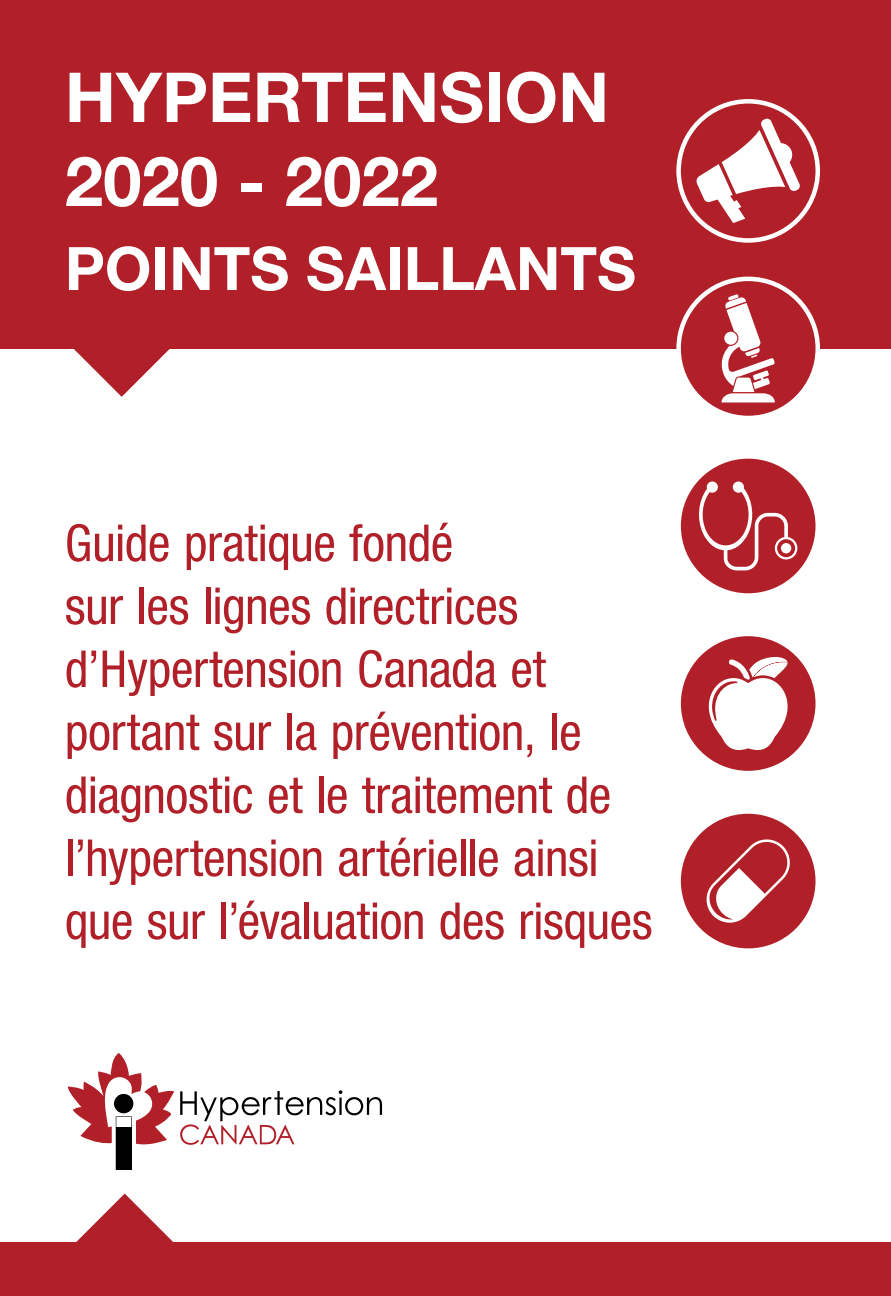
<style>
.page{position:relative;width:891px;height:1296px;background:#fff}
.page>*{position:absolute;margin:0;border:0;box-sizing:border-box;transform-origin:0 0}
.t1{font:700 69px/84px "Helvetica Neue LT Std";color:#fff}
.t2{font:700 60px "Helvetica Neue LT Std";color:#fff}
.t3{font:condensed 51px/63px "Helvetica Neue LT Std";letter-spacing:-.01em;color:#b12029}
</style>
<div class="page">
<div style="left:0;top:0;width:891px;height:348px;background:#b12029"></div>
<svg style="left:73px;top:348px;width:97px;height:49px"></svg>
<div style="left:0;top:1242px;width:891px;height:54px;background:#b12029"></div>
<svg style="left:679px;top:101px;width:139px;height:139px"></svg>
<svg style="left:696px;top:118px;width:104px;height:105px"></svg>
<div style="left:676px;top:99px;width:144px;height:144px;border:4px solid #fff;border-radius:50%"></div>
<div style="left:679px;top:279px;width:139px;height:139px;background:#b12029;border-radius:50%"></div>
<svg style="left:721px;top:294px;width:54px;height:108px"></svg>
<div style="left:676px;top:277px;width:144px;height:143px;border:4px solid #fff;border-radius:50%"></div>
<div style="left:681px;top:459px;width:135px;height:134px;background:#b12029;border-radius:50%"></div>
<svg style="left:696px;top:481px;width:101px;height:89px"></svg>
<div style="left:781px;top:543px;width:10px;height:10px;background:#fff;border-radius:50%"></div>
<div style="left:681px;top:636px;width:135px;height:135px;background:#b12029;border-radius:50%"></div>
<svg style="left:708px;top:657px;width:80px;height:93px"></svg>
<div style="left:681px;top:814px;width:135px;height:134px;background:#b12029;border-radius:50%"></div>
<svg style="left:706px;top:839px;width:84px;height:84px"></svg>
<svg style="left:76px;top:1194px;width:97px;height:48px"></svg>
<svg style="left:180px;top:1090px;width:202px;height:55px"></svg>
<svg style="left:68px;top:1053px;width:106px;height:117px"></svg>
<div style="left:116px;top:1127px;width:15px;height:43px;background:#000"></div>
<div style="left:114px;top:1094px;width:19px;height:19px;background:#000;border-radius:50%"></div>
<h1 class="t1" style="left:65px;top:54px;width:546px">HYPERTENSION<br>2020 - 2022</h1>
<p class="t2" style="left:65px;top:232px;width:573px">POINTS SAILLANTS</p>
<p class="t3" style="left:65px;top:511px;width:589px">Guide pratique fondé<br>sur les lignes directrices d’Hypertension Canada et portant sur la prévention, le diagnostic et le traitement de l’hypertension artérielle ainsi que sur l’évaluation des risques</p>
</div>
